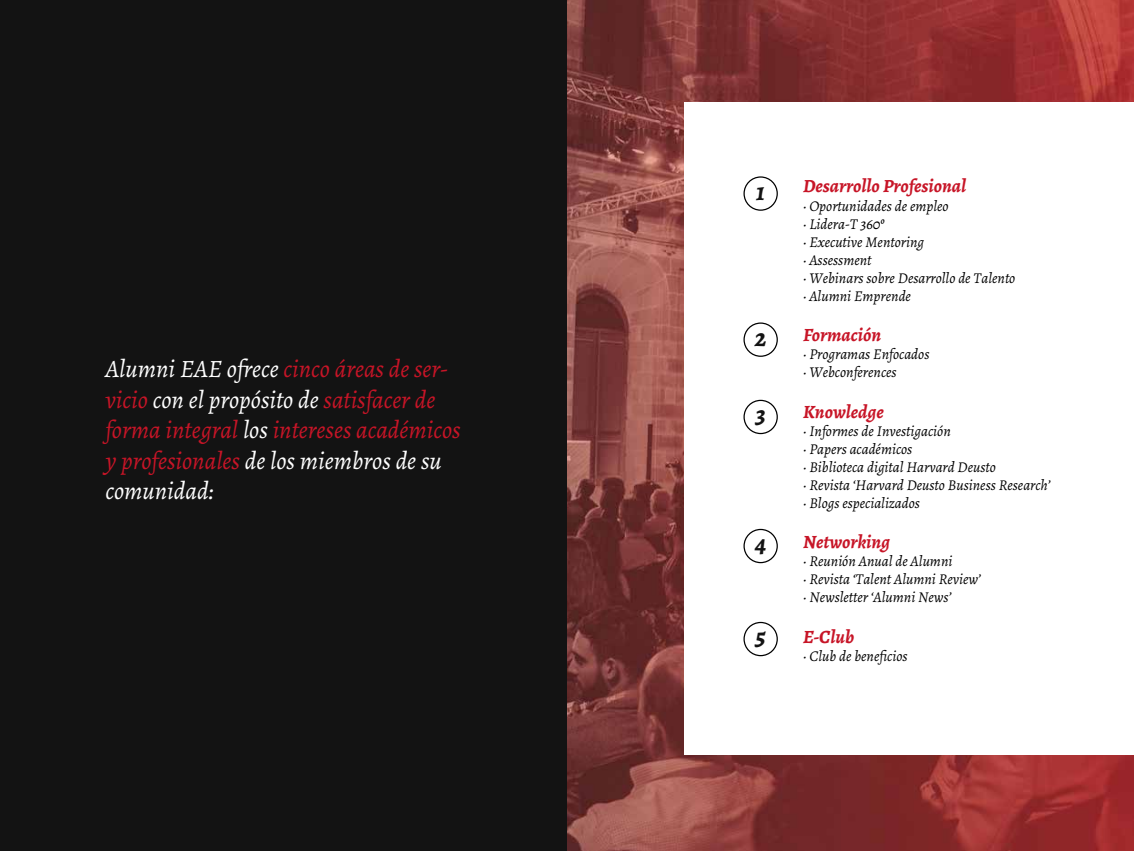
<style>
.page{position:relative;width:1134px;height:851px;background:#fff}
.page>*{position:absolute;margin:0;border:0;box-sizing:border-box;transform-origin:0 0}
.t1{font:italic 25px/30.6px "Alegreya";color:#c71527}
.t2{font:italic 700 25px "Alegreya";color:#131313}
.t3{font:italic 700 18.75px "Alegreya";color:#c71527}
.t4{font:italic 15px/18px "Alegreya";color:#000}
.s1{color:#fff}
</style>
<div class="page">
<img style="left:567px;top:0;width:567px;height:850px">
<div style="left:684px;top:103px;width:450px;height:652px;background:#fff"></div>
<div style="left:0;top:0;width:567px;height:850px;background:#131313"></div>
<div style="left:743px;top:176px;width:35px;height:35px;border:1px solid #000;border-radius:50%"></div>
<div style="left:743px;top:322px;width:35px;height:35px;border:1px solid #000;border-radius:50%"></div>
<div style="left:743px;top:399px;width:35px;height:35px;border:1px solid #000;border-radius:50%"></div>
<div style="left:743px;top:528px;width:35px;height:35px;border:1px solid #000;border-radius:50%"></div>
<div style="left:743px;top:621px;width:35px;height:35px;border:1px solid #000;border-radius:50%"></div>
<h1 class="t1" style="left:105px;top:353px;width:357px"><span class="s1">Alumni EAE ofrece</span> cinco áreas de ser&shy;vicio <span class="s1">con el propósito de</span> satisfacer de forma integral <span class="s1">los</span> intereses académicos y profesionales <span class="s1">de los miembros de su comunidad:</span></h1>
<h1 class="t2" style="left:756px;top:175px;width:10px">1</h1>
<h1 class="t2" style="left:755px;top:321px;width:13px">2</h1>
<h1 class="t2" style="left:755px;top:398px;width:12px">3</h1>
<h1 class="t2" style="left:755px;top:527px;width:13px">4</h1>
<h1 class="t2" style="left:755px;top:620px;width:12px">5</h1>
<p class="t3" style="left:803px;top:174px;width:165px">Desarrollo Profesional</p>
<p class="t4" style="left:803px;top:196px;width:214px">· Oportunidades de empleo<br>· Lidera-T 360º<br>· Executive Mentoring<br>· Assessment<br>· Webinars sobre Desarrollo de Talento · Alumni Emprende</p>
<p class="t3" style="left:803px;top:323px;width:80px">Formación</p>
<p class="t4" style="left:803px;top:345px;width:128px">· Programas Enfocados · Webconferences</p>
<p class="t3" style="left:803px;top:399px;width:82px">Knowledge</p>
<p class="t4" style="left:803px;top:421px;width:249px">· Informes de Investigación<br>· Papers académicos<br>· Biblioteca digital Harvard Deusto<br>· Revista ‘Harvard Deusto Business Research’ · Blogs especializados</p>
<p class="t3" style="left:803px;top:530px;width:89px">Networking</p>
<p class="t4" style="left:803px;top:552px;width:179px">· Reunión Anual de Alumni<br>· Revista ‘Talent Alumni Review’ · Newsletter ‘Alumni News’</p>
<p class="t3" style="left:803px;top:624px;width:53px">E-Club</p>
<p class="t4" style="left:803px;top:646px;width:106px">· Club de beneficios</p>
</div>
